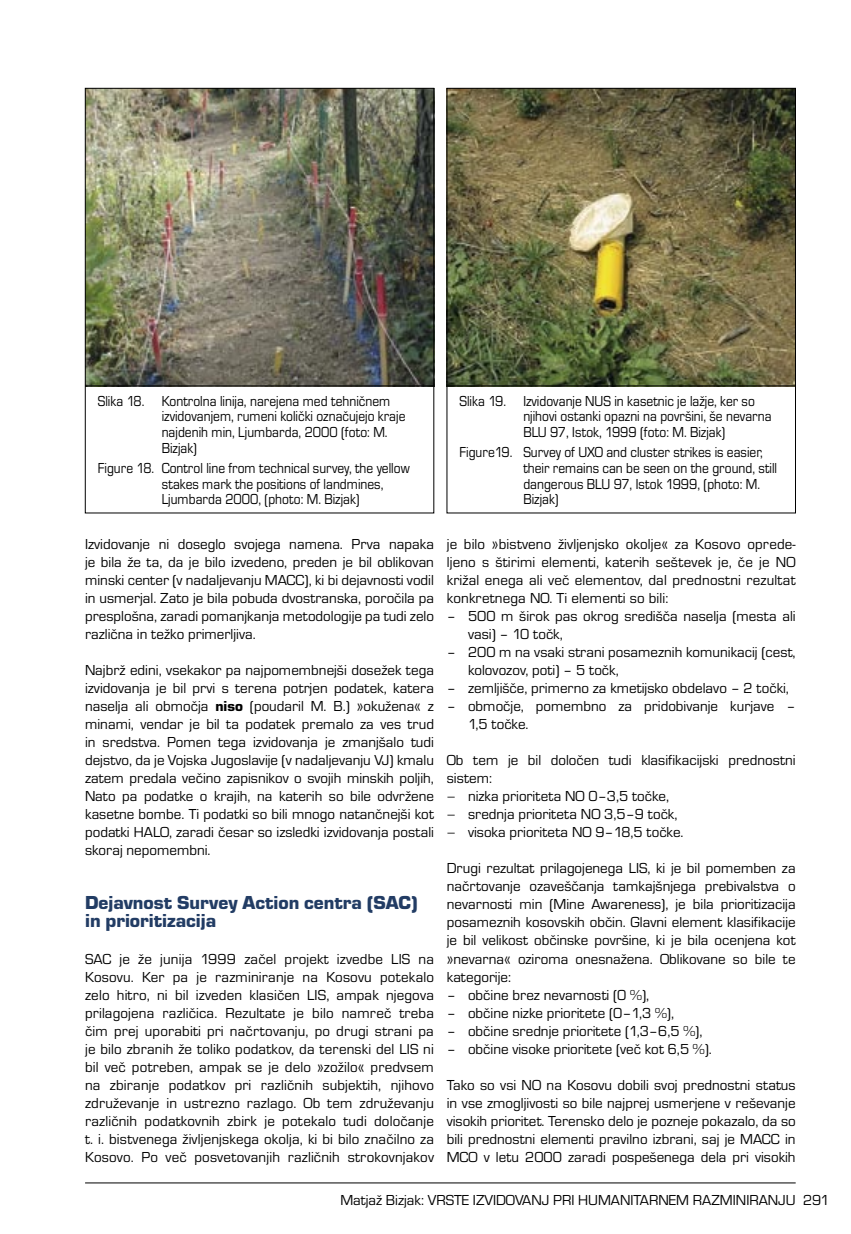
<style>
.page{position:relative;width:851px;height:1234px;background:#fff}
.page>*{position:absolute;margin:0;border:0;box-sizing:border-box;transform-origin:0 0}
.t1{font:19.5px/18px "Eurostile TEE Blac";color:#223c64}
.t2{font:15px/18px "Eurostile TEE";color:#000;text-align:justify}
.t3{font:15px/15.8px "Eurostile TEE";color:#000;scale:.9 1}
.s1{font-family:"Eurostile TEE Blac"}
.s2{font-family:"Minion Pro"}
</style>
<div class="page">
<hr style="left:85px;top:1182px;width:710px;height:1px;background:#000">
<img style="left:87px;top:90px;width:345px;height:295px">
<img style="left:448px;top:90px;width:345px;height:295px">
<div style="left:85px;top:88px;width:349px;height:425px;border:1px solid #000"></div>
<hr style="left:85px;top:385px;width:349px;height:1px;background:#000">
<div style="left:446px;top:88px;width:349px;height:425px;border:1px solid #000"></div>
<hr style="left:446px;top:385px;width:349px;height:1px;background:#000">
<p class="t3" style="left:162px;top:393px;width:272px;text-indent:-64px">Slika 18. Kontrolna linija, narejena med tehničnem izvidovanjem, rumeni količki označujejo kraje najdenih min, Ljumbarda, 2000 (foto: M.<br>Bizjak)</p>
<p class="t3" style="left:162px;top:460px;width:277px;text-indent:-64px">Figure 18. Control line from technical survey, the yellow stakes mark the positions of landmines,<br>Ljumbarda 2000, (photo: M. Bizjak)</p>
<p class="t3" style="left:523px;top:393px;width:277px;text-indent:-64px">Slika 19. Izvidovanje NUS in kasetnic je lažje, ker so njihovi ostanki opazni na površini, še nevarna<br>BLU 97, Istok, 1999 (foto: M. Bizjak)</p>
<p class="t3" style="left:523px;top:444px;width:283px;text-indent:-64px">Figure19. Survey of UXO and cluster strikes is easier, their remains can be seen on the ground, still dangerous BLU 97, Istok 1999, (photo: M.<br>Bizjak)</p>
<p class="t2" style="left:85px;top:535px;width:350px">Izvidovanje ni doseglo svojega namena. Prva napaka je bila že ta, da je bilo izvedeno, preden je bil oblikovan minski center (v nadaljevanju MACC), ki bi dejavnosti vodil in usmerjal. Zato je bila pobuda dvostranska, poročila pa presplošna, zaradi pomanjkanja metodologije pa tudi zelo različna in težko primerljiva.</p>
<p class="t2" style="left:85px;top:661px;width:350px">Najbrž edini, vsekakor pa najpomembnejši dosežek tega izvidovanja je bil prvi s terena potrjen podatek, katera naselja ali območja <span class="s1">niso</span> (poudaril M. B.) »okužena« z minami, vendar je bil ta podatek premalo za ves trud in sredstva. Pomen tega izvidovanja je zmanjšalo tudi dejstvo, da je Vojska Jugoslavije (v nadaljevanju VJ) kmalu zatem predala večino zapisnikov o svojih minskih poljih, Nato pa podatke o krajih, na katerih so bile odvržene kasetne bombe. Ti podatki so bili mnogo natančnejši kot podatki HALO, zaradi česar so izsledki izvidovanja postali skoraj nepomembni.</p>
<h1 class="t1" style="left:85px;top:894px;width:334px">Dejavnost Survey Action centra (SAC) in prioritizacija</h1>
<p class="t2" style="left:85px;top:949px;width:350px">SAC je že junija 1999 začel projekt izvedbe LIS na Kosovu. Ker pa je razminiranje na Kosovu potekalo zelo hitro, ni bil izveden klasičen LIS, ampak njegova prilagojena različica. Rezultate je bilo namreč treba čim prej uporabiti pri načrtovanju, po drugi strani pa je bilo zbranih že toliko podatkov, da terenski del LIS ni bil več potreben, ampak se je delo »zožilo« predvsem na zbiranje podatkov pri različnih subjektih, njihovo združevanje in ustrezno razlago. Ob tem združevanju različnih podatkovnih zbirk je potekalo tudi določanje t. i. bistvenega življenjskega okolja, ki bi bilo značilno za Kosovo. Po več posvetovanjih različnih strokovnjakov</p>
<p class="t2" style="left:446px;top:535px;width:350px">je bilo »bistveno življenjsko okolje« za Kosovo oprede&shy;ljeno s štirimi elementi, katerih seštevek je, če je NO križal enega ali več elementov, dal prednostni rezultat konkretnega NO. Ti elementi so bili:</p>
<p class="t2" style="left:468px;top:607px;width:329px;text-indent:-21px">– 500 m širok pas okrog središča naselja (mesta ali vasi) – 10 točk,</p>
<p class="t2" style="left:468px;top:643px;width:329px;text-indent:-21px">– 200 m na vsaki strani posameznih komunikacij (cest, kolovozov, poti) – 5 točk,</p>
<p class="t2" style="left:446px;top:679px;width:343px">– zemljišče, primerno za kmetijsko obdelavo – 2 točki,</p>
<p class="t2" style="left:468px;top:697px;width:329px;text-indent:-21px">– območje, pomembno za pridobivanje kurjave –<br>1,5 točke.</p>
<p class="t2" style="left:446px;top:751px;width:350px;text-align:left">Ob tem je bil določen tudi klasifikacijski prednostni sistem:<br><span class="s2">−</span> nizka prioriteta NO 0–3,5 točke,<br><span class="s2">−</span> srednja prioriteta NO 3,5–9 točk,<br><span class="s2">−</span> visoka prioriteta NO 9–18,5 točke.</p>
<p class="t2" style="left:446px;top:859px;width:350px">Drugi rezultat prilagojenega LIS, ki je bil pomemben za načrtovanje ozaveščanja tamkajšnjega prebivalstva o nevarnosti min (Mine Awareness), je bila prioritizacija posameznih kosovskih občin. Glavni element klasifikacije je bil velikost občinske površine, ki je bila ocenjena kot »nevarna« oziroma onesnažena. Oblikovane so bile te kategorije:</p>
<p class="t2" style="left:446px;top:985px;width:204px">– občine brez nevarnosti (0 %),</p>
<p class="t2" style="left:446px;top:1003px;width:229px">– občine nizke prioritete (0–1,3 %),</p>
<p class="t2" style="left:446px;top:1021px;width:257px">– občine srednje prioritete (1,3–6,5 %),</p>
<p class="t2" style="left:446px;top:1039px;width:266px">– občine visoke prioritete (več kot 6,5 %).</p>
<p class="t2" style="left:446px;top:1075px;width:350px">Tako so vsi NO na Kosovu dobili svoj prednostni status in vse zmogljivosti so bile najprej usmerjene v reševanje visokih prioritet. Terensko delo je pozneje pokazalo, da so bili prednostni elementi pravilno izbrani, saj je MACC in MCO v letu 2000 zaradi pospešenega dela pri visokih</p>
<p class="t2" style="left:340px;top:1190px;width:457px">Matjaž Bizjak: VRSTE IZVIDOVANJ PRI HUMANITARNEM RAZMINIRANJU</p>
<p class="t2" style="left:803px;top:1190px;width:28px">291</p>
</div>
